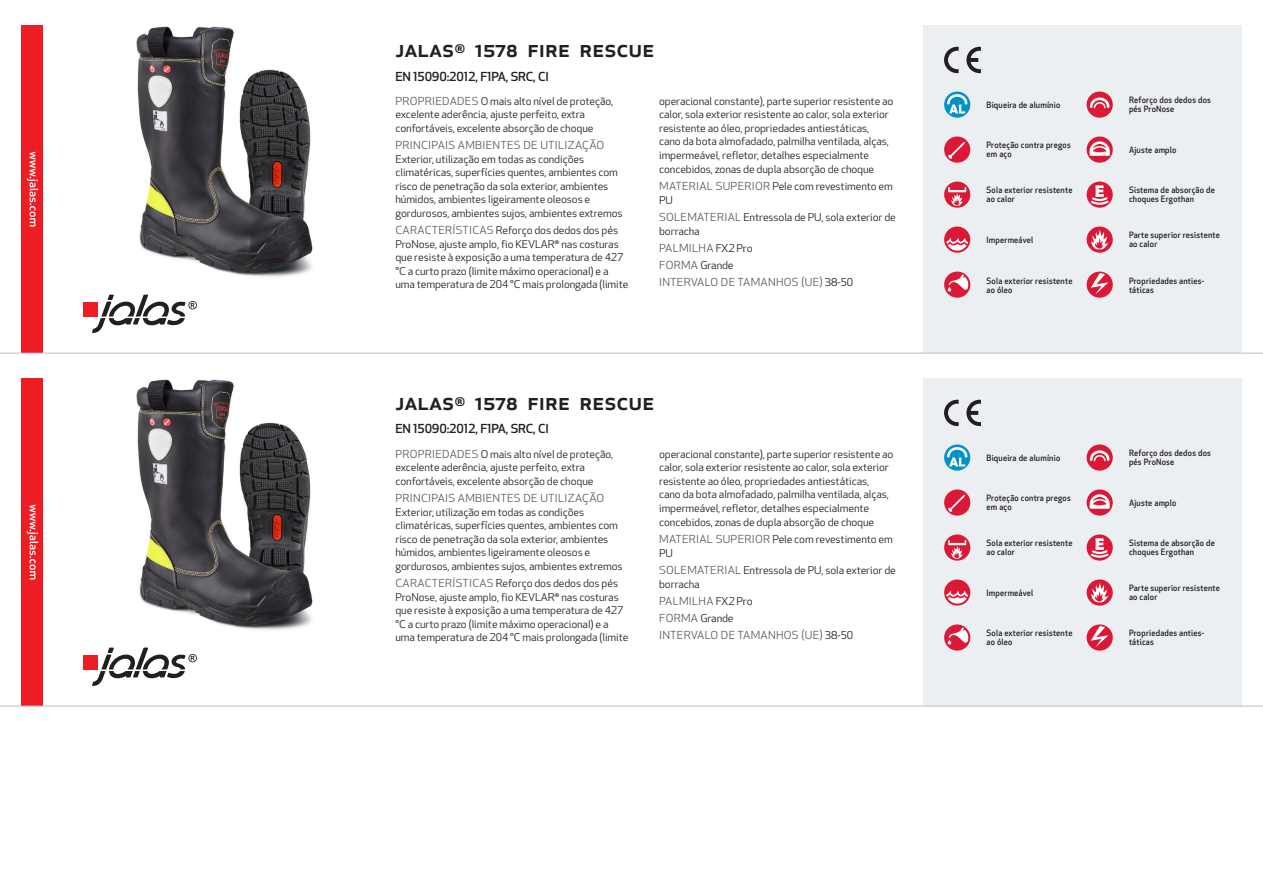
<style>
.page{position:relative;width:1263px;height:893px;background:#fff}
.page>*{position:absolute;margin:0;border:0;box-sizing:border-box;transform-origin:0 0}
.Produkt_namn{font:500 24px "Apex New";color:#231f20}
.Ingress{font:500 12.15px "Apex New";letter-spacing:-.015em;color:#231f20;scale:1.06 1}
.Funktion{font:10.8px "Apex New";letter-spacing:.025em;color:#57585a;scale:1.06 1}
.Funktion-2{font:10.5px/13.5px "Apex New";letter-spacing:-.01em;color:#231f20;scale:1.06 1}
.Funktion_body{font:500 8.55px/9px "Apex New";letter-spacing:.025em;color:#231f20;scale:.95 1}
.s1{font-size:10.8px;color:#57585a}
.s2{font-size:10.5px;color:#231f20}
</style>
<div class="page">
<img style="left:136px;top:26px;width:177px;height:251px">
<div style="left:83px;top:302px;width:15px;height:15px;background:#ee1d23"></div>
<svg style="left:92px;top:295px;width:105px;height:38px"></svg>
<div style="left:21px;top:26px;width:22px;height:327px;background:#ee1d23"></div>
<svg style="left:27px;top:152px;width:11px;height:75px"></svg>
<div style="left:923px;top:26px;width:319px;height:327px;background:#eceff1"></div>
<svg style="left:966px;top:47px;width:15px;height:26px"></svg>
<svg style="left:944px;top:47px;width:15px;height:26px"></svg>
<svg style="left:944px;top:92px;width:26px;height:26px"></svg>
<svg style="left:947px;top:94px;width:20px;height:20px"></svg>
<div style="left:944px;top:137px;width:26px;height:26px;background:#db1836;border-radius:50%"></div>
<svg style="left:948px;top:141px;width:17px;height:18px"></svg>
<div style="left:944px;top:182px;width:26px;height:26px;background:#db1836;border-radius:50%"></div>
<svg style="left:948px;top:187px;width:18px;height:19px"></svg>
<div style="left:944px;top:227px;width:26px;height:26px;background:#db1836;border-radius:50%"></div>
<svg style="left:946px;top:238px;width:22px;height:13px"></svg>
<svg style="left:944px;top:272px;width:26px;height:26px"></svg>
<svg style="left:948px;top:275px;width:20px;height:17px"></svg>
<div style="left:1086px;top:92px;width:27px;height:26px;background:#db1836;border-radius:50%"></div>
<svg style="left:1090px;top:97px;width:19px;height:11px"></svg>
<svg style="left:1086px;top:137px;width:27px;height:26px"></svg>
<svg style="left:1089px;top:141px;width:21px;height:15px"></svg>
<svg style="left:1086px;top:182px;width:27px;height:26px"></svg>
<svg style="left:1089px;top:185px;width:21px;height:21px"></svg>
<svg style="left:1086px;top:227px;width:27px;height:26px"></svg>
<svg style="left:1091px;top:229px;width:17px;height:21px"></svg>
<svg style="left:1086px;top:272px;width:27px;height:26px"></svg>
<svg style="left:1091px;top:273px;width:17px;height:22px"></svg>
<img style="left:136px;top:379px;width:177px;height:251px">
<div style="left:83px;top:654px;width:15px;height:15px;background:#ee1d23"></div>
<svg style="left:92px;top:648px;width:105px;height:38px"></svg>
<div style="left:21px;top:378px;width:22px;height:328px;background:#ee1d23"></div>
<svg style="left:27px;top:505px;width:11px;height:74px"></svg>
<div style="left:923px;top:378px;width:319px;height:328px;background:#eceff1"></div>
<svg style="left:966px;top:400px;width:15px;height:26px"></svg>
<svg style="left:944px;top:400px;width:15px;height:26px"></svg>
<svg style="left:944px;top:444px;width:26px;height:27px"></svg>
<svg style="left:947px;top:447px;width:20px;height:19px"></svg>
<svg style="left:944px;top:489px;width:26px;height:27px"></svg>
<svg style="left:948px;top:494px;width:17px;height:18px"></svg>
<svg style="left:944px;top:534px;width:26px;height:27px"></svg>
<svg style="left:948px;top:540px;width:18px;height:19px"></svg>
<div style="left:944px;top:579px;width:26px;height:27px;background:#db1836;border-radius:50%"></div>
<svg style="left:946px;top:591px;width:22px;height:13px"></svg>
<svg style="left:944px;top:624px;width:26px;height:27px"></svg>
<svg style="left:948px;top:627px;width:20px;height:17px"></svg>
<svg style="left:1086px;top:444px;width:27px;height:27px"></svg>
<svg style="left:1090px;top:450px;width:19px;height:11px"></svg>
<svg style="left:1086px;top:489px;width:27px;height:27px"></svg>
<svg style="left:1089px;top:494px;width:21px;height:15px"></svg>
<svg style="left:1086px;top:534px;width:27px;height:27px"></svg>
<svg style="left:1089px;top:538px;width:21px;height:21px"></svg>
<svg style="left:1086px;top:579px;width:27px;height:27px"></svg>
<svg style="left:1091px;top:582px;width:17px;height:20px"></svg>
<svg style="left:1086px;top:624px;width:27px;height:27px"></svg>
<svg style="left:1091px;top:626px;width:17px;height:21px"></svg>
<hr style="left:0;top:353px;width:1263px;height:1px;background:#bcbdc0">
<hr style="left:0;top:706px;width:1263px;height:1px;background:#bcbdc0">
<p class="Produkt_namn" style="left:395px;top:33px;width:260px">JALAS<sup>®</sup> 1578 FIRE RESCUE</p>
<p class="Ingress" style="left:395px;top:68px;width:146px">EN 15090:2012, F1PA, SRC, CI</p>
<p class="Funktion-2" style="left:395px;top:94px;width:207px"><span class="s1">PROPRIEDADES</span> O mais alto nível de proteção, excelente aderência, ajuste perfeito, extra confortáveis, excelente absorção de choque</p>
<p class="Funktion" style="left:395px;top:139px;width:199px">PRINCIPAIS AMBIENTES DE UTILIZAÇÃO</p>
<p class="Funktion-2" style="left:395px;top:152px;width:216px">Exterior, utilização em todas as condições climatéricas, superfícies quentes, ambientes com risco de penetração da sola exterior, ambientes húmidos, ambientes ligeiramente oleosos e gordurosos, ambientes sujos, ambientes extremos</p>
<p class="Funktion-2" style="left:395px;top:224px;width:221px"><span class="s1">CARACTERÍSTICAS</span> Reforço dos dedos dos pés ProNose, ajuste amplo, fio KEVLAR<sup>®</sup> nas costuras que resiste à exposição a uma temperatura de 427 °C a curto prazo (limite máximo operacional) e a uma temperatura de 204 °C mais prolongada (limite</p>
<p class="Funktion-2" style="left:659px;top:94px;width:223px">operacional constante), parte superior resistente ao calor, sola exterior resistente ao calor, sola exterior resistente ao óleo, propriedades antiestáticas, cano da bota almofadado, palmilha ventilada, alças, impermeável, refletor, detalhes especialmente concebidos, zonas de dupla absorção de choque</p>
<p class="Funktion-2" style="left:659px;top:179px;width:222px"><span class="s1">MATERIAL SUPERIOR</span> Pele com revestimento em<br>PU</p>
<p class="Funktion-2" style="left:659px;top:210px;width:225px"><span class="s1">SOLEMATERIAL</span> Entressola de PU, sola exterior de borracha</p>
<p class="Funktion" style="left:659px;top:241px;width:90px">PALMILHA <span class="s2">FX2 Pro</span></p>
<p class="Funktion-2" style="left:659px;top:259px;width:72px"><span class="s1">FORMA</span> Grande</p>
<p class="Funktion" style="left:659px;top:276px;width:185px">INTERVALO DE TAMANHOS (UE) <span class="s2">38-50</span></p>
<p class="Produkt_namn" style="left:395px;top:385px;width:260px">JALAS<sup>®</sup> 1578 FIRE RESCUE</p>
<p class="Ingress" style="left:395px;top:421px;width:146px">EN 15090:2012, F1PA, SRC, CI</p>
<p class="Funktion-2" style="left:395px;top:447px;width:207px"><span class="s1">PROPRIEDADES</span> O mais alto nível de proteção, excelente aderência, ajuste perfeito, extra confortáveis, excelente absorção de choque</p>
<p class="Funktion" style="left:395px;top:492px;width:199px">PRINCIPAIS AMBIENTES DE UTILIZAÇÃO</p>
<p class="Funktion-2" style="left:395px;top:505px;width:216px">Exterior, utilização em todas as condições climatéricas, superfícies quentes, ambientes com risco de penetração da sola exterior, ambientes húmidos, ambientes ligeiramente oleosos e gordurosos, ambientes sujos, ambientes extremos</p>
<p class="Funktion-2" style="left:395px;top:577px;width:221px"><span class="s1">CARACTERÍSTICAS</span> Reforço dos dedos dos pés ProNose, ajuste amplo, fio KEVLAR<sup>®</sup> nas costuras que resiste à exposição a uma temperatura de 427 °C a curto prazo (limite máximo operacional) e a uma temperatura de 204 °C mais prolongada (limite</p>
<p class="Funktion-2" style="left:659px;top:447px;width:223px">operacional constante), parte superior resistente ao calor, sola exterior resistente ao calor, sola exterior resistente ao óleo, propriedades antiestáticas, cano da bota almofadado, palmilha ventilada, alças, impermeável, refletor, detalhes especialmente concebidos, zonas de dupla absorção de choque</p>
<p class="Funktion-2" style="left:659px;top:532px;width:222px"><span class="s1">MATERIAL SUPERIOR</span> Pele com revestimento em<br>PU</p>
<p class="Funktion-2" style="left:659px;top:563px;width:225px"><span class="s1">SOLEMATERIAL</span> Entressola de PU, sola exterior de borracha</p>
<p class="Funktion" style="left:659px;top:594px;width:90px">PALMILHA <span class="s2">FX2 Pro</span></p>
<p class="Funktion-2" style="left:659px;top:611px;width:72px"><span class="s1">FORMA</span> Grande</p>
<p class="Funktion" style="left:659px;top:628px;width:185px">INTERVALO DE TAMANHOS (UE) <span class="s2">38-50</span></p>
<p class="Funktion_body" style="left:986px;top:100px;width:79px">Biqueira de alumínio</p>
<p class="Funktion_body" style="left:986px;top:141px;width:90px">Proteção contra pregos em aço</p>
<p class="Funktion_body" style="left:986px;top:186px;width:92px">Sola exterior resistente ao calor</p>
<p class="Funktion_body" style="left:986px;top:235px;width:51px">Impermeável</p>
<p class="Funktion_body" style="left:986px;top:276px;width:92px">Sola exterior resistente ao óleo</p>
<p class="Funktion_body" style="left:1129px;top:96px;width:88px">Reforço dos dedos dos pés ProNose</p>
<p class="Funktion_body" style="left:1129px;top:145px;width:51px">Ajuste amplo</p>
<p class="Funktion_body" style="left:1129px;top:186px;width:92px">Sistema de absorção de choques Ergothan</p>
<p class="Funktion_body" style="left:1129px;top:231px;width:97px">Parte superior resistente ao calor</p>
<p class="Funktion_body" style="left:1129px;top:276px;width:81px">Propriedades anties&shy;táticas</p>
<p class="Funktion_body" style="left:986px;top:453px;width:79px">Biqueira de alumínio</p>
<p class="Funktion_body" style="left:986px;top:494px;width:90px">Proteção contra pregos em aço</p>
<p class="Funktion_body" style="left:986px;top:539px;width:92px">Sola exterior resistente ao calor</p>
<p class="Funktion_body" style="left:986px;top:588px;width:51px">Impermeável</p>
<p class="Funktion_body" style="left:986px;top:629px;width:92px">Sola exterior resistente ao óleo</p>
<p class="Funktion_body" style="left:1129px;top:449px;width:88px">Reforço dos dedos dos pés ProNose</p>
<p class="Funktion_body" style="left:1129px;top:498px;width:51px">Ajuste amplo</p>
<p class="Funktion_body" style="left:1129px;top:539px;width:92px">Sistema de absorção de choques Ergothan</p>
<p class="Funktion_body" style="left:1129px;top:584px;width:97px">Parte superior resistente ao calor</p>
<p class="Funktion_body" style="left:1129px;top:629px;width:81px">Propriedades anties&shy;táticas</p>
</div>
